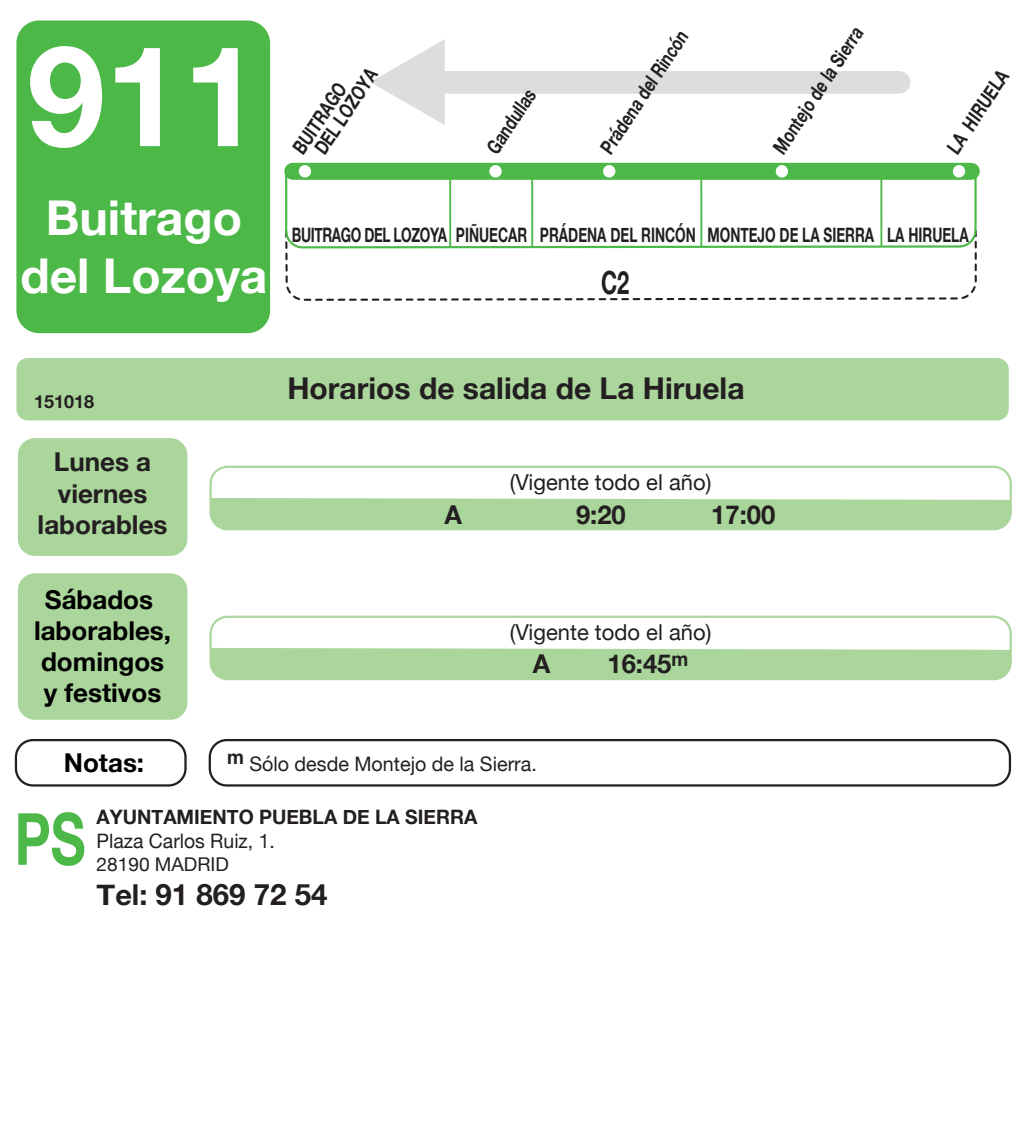
<style>
.page{position:relative;width:1032px;height:1134px;background:#fff}
.page>*{position:absolute;margin:0;border:0;box-sizing:border-box;transform-origin:0 0}
.t1{font:700 140px "Helvetica Neue";color:#fff}
.t2{font:700 72px "Helvetica Neue";color:#4cb848;scale:.75 1}
.t3{font:700 48px/57.6px "Helvetica Neue";color:#fff;text-align:center}
.t4{font:700 32px "Helvetica Neue";color:#231f20;scale:.68 1}
.t5{font:700 30px "Helvetica Neue";color:#231f20}
.t6{font:700 29.4px "Helvetica Neue";color:#231f20}
.t7{font:700 26px/31.2px "Helvetica Neue";color:#000;text-align:center}
.t8{font:700 26px/31.2px "Helvetica Neue";color:#231f20;text-align:center}
.t9{font:22px "Helvetica Neue";color:#231f20}
.t10{font:700 20px "Helvetica Neue";color:#231f20;scale:.77 1}
.t11{font:700 20px "Helvetica Neue";color:#231f20;scale:.68 1}
.t12{font:20px "Helvetica Neue";color:#231f20}
.t13{font:700 19.8px "Helvetica Neue";color:#231f20}
.t14{font:19.8px "Helvetica Neue";color:#231f20}
.t15{font:19px "Helvetica Neue";color:#231f20}
.t16{font:700 18px "Helvetica Neue";color:#231f20}
.s1{font-size:28.8px}
</style>
<div class="page">
<div style="left:18px;top:438px;width:169px;height:118px;background:#aad59b;border-radius:17px"></div>
<div style="left:18px;top:573px;width:169px;height:147px;background:#aad59b;border-radius:17px"></div>
<div style="left:16px;top:358px;width:993px;height:62px;background:#aad59b;border-radius:11px"></div>
<div style="left:212px;top:498px;width:797px;height:29px;background:#aad59b"></div>
<div style="left:209px;top:466px;width:803px;height:64px;border:2px solid #aad59b;border-radius:17px"></div>
<div style="left:212px;top:648px;width:797px;height:29px;background:#aad59b"></div>
<div style="left:209px;top:616px;width:803px;height:64px;border:2px solid #aad59b;border-radius:17px"></div>
<div style="left:15px;top:739px;width:172px;height:47px;border:2px solid #231f20;border-radius:17px"></div>
<div style="left:209px;top:739px;width:802px;height:47px;border:2px solid #231f20;border-radius:17px"></div>
<div style="left:16px;top:21px;width:254px;height:312px;background:#4cb848;border-radius:23px"></div>
<div style="left:432px;top:71px;width:467px;height:23px;background:#dcdddf"></div>
<svg style="left:371px;top:39px;width:74px;height:86px"></svg>
<div style="left:293px;top:163px;width:678px;height:17px;background:#4cb848"></div>
<svg style="left:285px;top:252px;width:692px;height:49px"></svg>
<svg style="left:284px;top:169px;width:694px;height:80px"></svg>
<hr style="left:449px;top:171px;width:2px;height:76px;background:#4cb848">
<hr style="left:700px;top:171px;width:2px;height:76px;background:#4cb848">
<hr style="left:531px;top:171px;width:2px;height:76px;background:#4cb848">
<hr style="left:880px;top:171px;width:2px;height:76px;background:#4cb848">
<div style="left:953px;top:165px;width:12px;height:12px;background:#fff;border-radius:50%"></div>
<div style="left:299px;top:165px;width:12px;height:12px;background:#fff;border-radius:50%"></div>
<div style="left:776px;top:165px;width:12px;height:12px;background:#fff;border-radius:50%"></div>
<div style="left:603px;top:165px;width:12px;height:12px;background:#fff;border-radius:50%"></div>
<div style="left:489px;top:165px;width:13px;height:12px;background:#fff;border-radius:50%"></div>
<h1 class="t1" style="left:27px;top:-14px;width:235px">911</h1>
<h3 class="t3" style="left:20px;top:191px;width:249px">Buitrago del Lozoya</h3>
<p class="t10" style="left:306px;top:144px;width:129px;rotate:-57deg">DEL LOZOYA</p>
<p class="t10" style="left:284px;top:144px;width:107px;rotate:-57deg">BUITRAGO</p>
<p class="t10" style="left:478px;top:143px;width:96px;rotate:-57deg">Gandullas</p>
<p class="t10" style="left:592px;top:143px;width:187px;rotate:-57deg">Prádena del Rincón</p>
<p class="t10" style="left:764px;top:144px;width:193px;rotate:-57deg">Montejo de la Sierra</p>
<p class="t10" style="left:938px;top:144px;width:126px;rotate:-57deg">LA HIRUELA</p>
<p class="t11" style="left:292px;top:219px;width:997px">BUITRAGO DEL LOZOYA PIÑUECAR PRÁDENA DEL RINCÓN MONTEJO DE LA SIERRA LA HIRUELA</p>
<h3 class="t4" style="left:601px;top:257px;width:43px">C2</h3>
<p class="t16" style="left:34px;top:388px;width:61px">151018</p>
<h3 class="t8" style="left:38px;top:447px;width:131px">Lunes a viernes laborables</h3>
<h3 class="t7" style="left:34px;top:585px;width:139px">Sábados laborables, domingos y festivos</h3>
<h3 class="t5" style="left:287px;top:365px;width:459px">Horarios de salida de La Hiruela</h3>
<p class="t9" style="left:510px;top:466px;width:203px">(Vigente todo el año)</p>
<h3 class="t8" style="left:444px;top:500px;width:19px">A</h3>
<h3 class="t8" style="left:576px;top:500px;width:51px">9:20</h3>
<h3 class="t8" style="left:711px;top:500px;width:66px">17:00</h3>
<p class="t9" style="left:510px;top:616px;width:203px">(Vigente todo el año)</p>
<h3 class="t8" style="left:533px;top:649px;width:19px">A</h3>
<h3 class="t8" style="left:607px;top:649px;width:82px">16:45<sup>m</sup></h3>
<h3 class="t7" style="left:64px;top:748px;width:82px">Notas:</h3>
<p class="t12" style="left:227px;top:749px;width:311px"><sup>m</sup> Sólo desde Montejo de la Sierra.</p>
<h2 class="t2" style="left:15px;top:782px;width:96px">PS</h2>
<p class="t13" style="left:97px;top:801px;width:382px">AYUNTAMIENTO PUEBLA DE LA SIERRA</p>
<p class="t14" style="left:97px;top:826px;width:180px">Plaza Carlos Ruiz, 1.</p>
<p class="t15" style="left:97px;top:850px;width:134px">28190 MADRID</p>
<h3 class="t6" style="left:97px;top:872px;width:232px"><span class="s1">Tel:</span> 91 869 72 54</h3>
</div>
